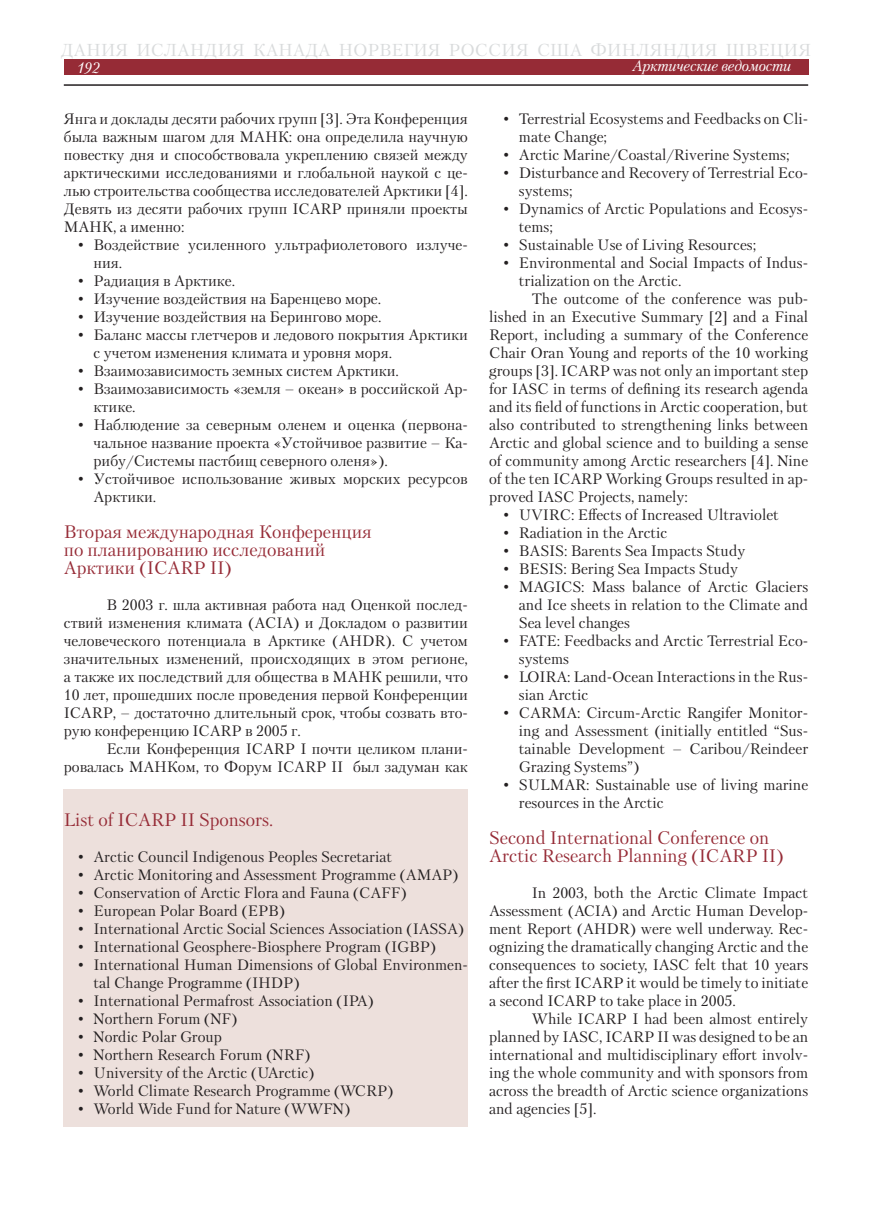
<style>
.page{position:relative;width:872px;height:1212px;background:#fff}
.page>*{position:absolute;margin:0;border:0;box-sizing:border-box;transform-origin:0 0}
.t1{font:18px/18px "Petersburg C";color:#962b36}
.t2{font:17.25px "Petersburg";color:#d9dbdc}
.t3{font:15px/18px "Petersburg";color:#231f20}
.t4{font:italic 15px "Petersburg";letter-spacing:-.01em;color:#fff}
</style>
<div class="page">
<hr style="left:64px;top:84px;width:744px;height:2px;background:#231f20">
<div style="left:64px;top:60px;width:744px;height:15px;background:#962b36"></div>
<div style="left:64px;top:789px;width:404px;height:338px;background:#ede0dc"></div>
<p class="t2" style="left:61px;top:44px;width:752px">ДАНИЯ ИСЛАНДИЯ КАНАДА НОРВЕГИЯ РОССИЯ США ФИНЛЯНДИЯ ШВЕЦИЯ</p>
<p class="t4" style="left:77px;top:62px;width:25px">192</p>
<p class="t4" style="left:632px;top:61px;width:160px">Арктические ведомости</p>
<p class="t3" style="left:64px;top:112px;width:405px;text-align:justify">Янга и доклады десяти рабочих групп [3]. Эта Конференция была важным шагом для МАНК: она определила научную повестку дня и способствовала укреплению связей между арктическими исследованиями и глобальной наукой с це&shy;лью строительства сообщества исследователей Арктики [4].<br>Девять из десяти рабочих групп ICARP приняли проекты МАНК, а именно:</p>
<p class="t3" style="left:94px;top:238px;width:376px;text-indent:-17px">• Воздействие усиленного ультрафиолетового излуче&shy;ния.</p>
<p class="t3" style="left:77px;top:274px;width:160px">• Радиация в Арктике.</p>
<p class="t3" style="left:77px;top:292px;width:306px">• Изучение воздействия на Баренцево море.</p>
<p class="t3" style="left:77px;top:310px;width:306px">• Изучение воздействия на Берингово море.</p>
<p class="t3" style="left:94px;top:328px;width:376px;text-indent:-17px">• Баланс массы глетчеров и ледового покрытия Арктики с учетом изменения климата и уровня моря.</p>
<p class="t3" style="left:77px;top:364px;width:324px">• Взаимозависимость земных систем Арктики.</p>
<p class="t3" style="left:94px;top:382px;width:376px;text-indent:-17px">• Взаимозависимость «земля – океан» в российской Ар&shy;ктике.</p>
<p class="t3" style="left:94px;top:418px;width:376px;text-align:justify;text-indent:-17px">• Наблюдение за северным оленем и оценка (первона&shy;чальное название проекта «Устойчивое развитие – Ка&shy;рибу/Системы пастбищ северного оленя»).</p>
<p class="t3" style="left:94px;top:472px;width:376px;text-indent:-17px">• Устойчивое использование живых морских ресурсов<br>Арктики.</p>
<p class="t1" style="left:64px;top:523px;width:309px">Вторая международная Конференция по планированию исследований<br>Арктики (ICARP II)</p>
<p class="t3" style="left:64px;top:598px;width:405px;text-align:justify;text-indent:43px">В 2003 г. шла активная работа над Оценкой послед&shy;ствий изменения климата (АСIA) и Докладом о развитии человеческого потенциала в Арктике (AHDR). С учетом значительных изменений, происходящих в этом регионе, а также их последствий для общества в МАНК решили, что 10 лет, прошедших после проведения первой Конференции ICARP, – достаточно длительный срок, чтобы созвать вто&shy;рую конференцию ICARP в 2005 г.</p>
<p class="t3" style="left:64px;top:742px;width:405px;text-align:right">Если Конференция ICARP I почти целиком плани&shy;ровалась МАНКом, то Форум ICARP II был задуман как</p>
<p class="t3" style="left:519px;top:112px;width:291px;text-indent:-17px">• Terrestrial Ecosystems and Feedbacks on Cli&shy;mate Change;</p>
<p class="t3" style="left:502px;top:148px;width:289px">• Arctic Marine/Coastal/Riverine Systems;</p>
<p class="t3" style="left:519px;top:166px;width:291px;text-indent:-17px">• Disturbance and Recovery of Terrestrial Eco&shy;systems;</p>
<p class="t3" style="left:519px;top:202px;width:291px;text-indent:-17px">• Dynamics of Arctic Populations and Ecosys&shy;tems;</p>
<p class="t3" style="left:502px;top:238px;width:256px">• Sustainable Use of Living Resources;</p>
<p class="t3" style="left:519px;top:256px;width:291px;text-indent:-17px">• Environmental and Social Impacts of Indus&shy;trialization on the Arctic.</p>
<p class="t3" style="left:489px;top:292px;width:320px;text-align:justify;text-indent:43px">The outcome of the conference was pub&shy;lished in an Executive Summary [2] and a Final Report, including a summary of the Conference Chair Oran Young and reports of the 10 working groups [3]. ICARP was not only an important step for IASC in terms of defining its research agenda and its field of functions in Arctic cooperation, but also contributed to strengthening links between Arctic and global science and to building a sense of community among Arctic researchers [4]. Nine of the ten ICARP Working Groups resulted in ap&shy;proved IASC Projects, namely:</p>
<p class="t3" style="left:502px;top:508px;width:278px">• UVIRC: Effects of Increased Ultraviolet</p>
<p class="t3" style="left:502px;top:526px;width:167px">• Radiation in the Arctic</p>
<p class="t3" style="left:502px;top:544px;width:245px">• BASIS: Barents Sea Impacts Study</p>
<p class="t3" style="left:502px;top:562px;width:238px">• BESIS: Bering Sea Impacts Study</p>
<p class="t3" style="left:519px;top:580px;width:291px;text-align:justify;text-indent:-17px">• MAGICS: Mass balance of Arctic Glaciers and Ice sheets in relation to the Climate and Sea level changes</p>
<p class="t3" style="left:519px;top:634px;width:291px;text-indent:-17px">• FATE: Feedbacks and Arctic Terrestrial Eco&shy;systems</p>
<p class="t3" style="left:519px;top:670px;width:291px;text-indent:-17px">• LOIRA: Land-Ocean Interactions in the Rus&shy;sian Arctic</p>
<p class="t3" style="left:519px;top:706px;width:291px;text-align:justify;text-indent:-17px">• CARMA: Circum-Arctic Rangifer Monitor&shy;ing and Assessment (initially entitled “Sus&shy;tainable Development – Caribou/Reindeer Grazing Systems”)</p>
<p class="t3" style="left:519px;top:778px;width:291px;text-indent:-17px">• SULMAR: Sustainable use of living marine resources in the Arctic</p>
<p class="t1" style="left:489px;top:829px;width:296px">Second International Conference on<br>Arctic Research Planning (ICARP II)</p>
<p class="t3" style="left:489px;top:886px;width:320px;text-align:justify;text-indent:43px">In 2003, both the Arctic Climate Impact Assessment (ACIA) and Arctic Human Develop&shy;ment Report (AHDR) were well underway. Rec&shy;ognizing the dramatically changing Arctic and the consequences to society, IASC felt that 10 years after the first ICARP it would be timely to initiate a second ICARP to take place in 2005.</p>
<p class="t3" style="left:489px;top:1012px;width:320px;text-align:justify;text-indent:43px">While ICARP I had been almost entirely planned by IASC, ICARP II was designed to be an international and multidisciplinary effort involv&shy;ing the whole community and with sponsors from across the breadth of Arctic science organizations and agencies [5].</p>
<p class="t1" style="left:64px;top:811px;width:211px">List of ICARP II Sponsors.</p>
<p class="t3" style="left:77px;top:850px;width:317px">• Arctic Council Indigenous Peoples Secretariat</p>
<p class="t3" style="left:77px;top:868px;width:383px">• Arctic Monitoring and Assessment Programme (AMAP)</p>
<p class="t3" style="left:77px;top:886px;width:332px">• Conservation of Arctic Flora and Fauna (CAFF)</p>
<p class="t3" style="left:77px;top:904px;width:210px">• European Polar Board (EPB)</p>
<p class="t3" style="left:77px;top:922px;width:389px">• International Arctic Social Sciences Association (IASSA)</p>
<p class="t3" style="left:77px;top:940px;width:361px">• International Geosphere-Biosphere Program (IGBP)</p>
<p class="t3" style="left:94px;top:958px;width:376px;text-indent:-17px">• International Human Dimensions of Global Environmen&shy;tal Change Programme (IHDP)</p>
<p class="t3" style="left:77px;top:994px;width:299px">• International Permafrost Association (IPA)</p>
<p class="t3" style="left:77px;top:1012px;width:162px">• Northern Forum (NF)</p>
<p class="t3" style="left:77px;top:1030px;width:147px">• Nordic Polar Group</p>
<p class="t3" style="left:77px;top:1048px;width:236px">• Northern Research Forum (NRF)</p>
<p class="t3" style="left:77px;top:1066px;width:240px">• University of the Arctic (UArctic)</p>
<p class="t3" style="left:77px;top:1084px;width:318px">• World Climate Research Programme (WCRP)</p>
<p class="t3" style="left:77px;top:1102px;width:275px">• World Wide Fund for Nature (WWFN)</p>
</div>
